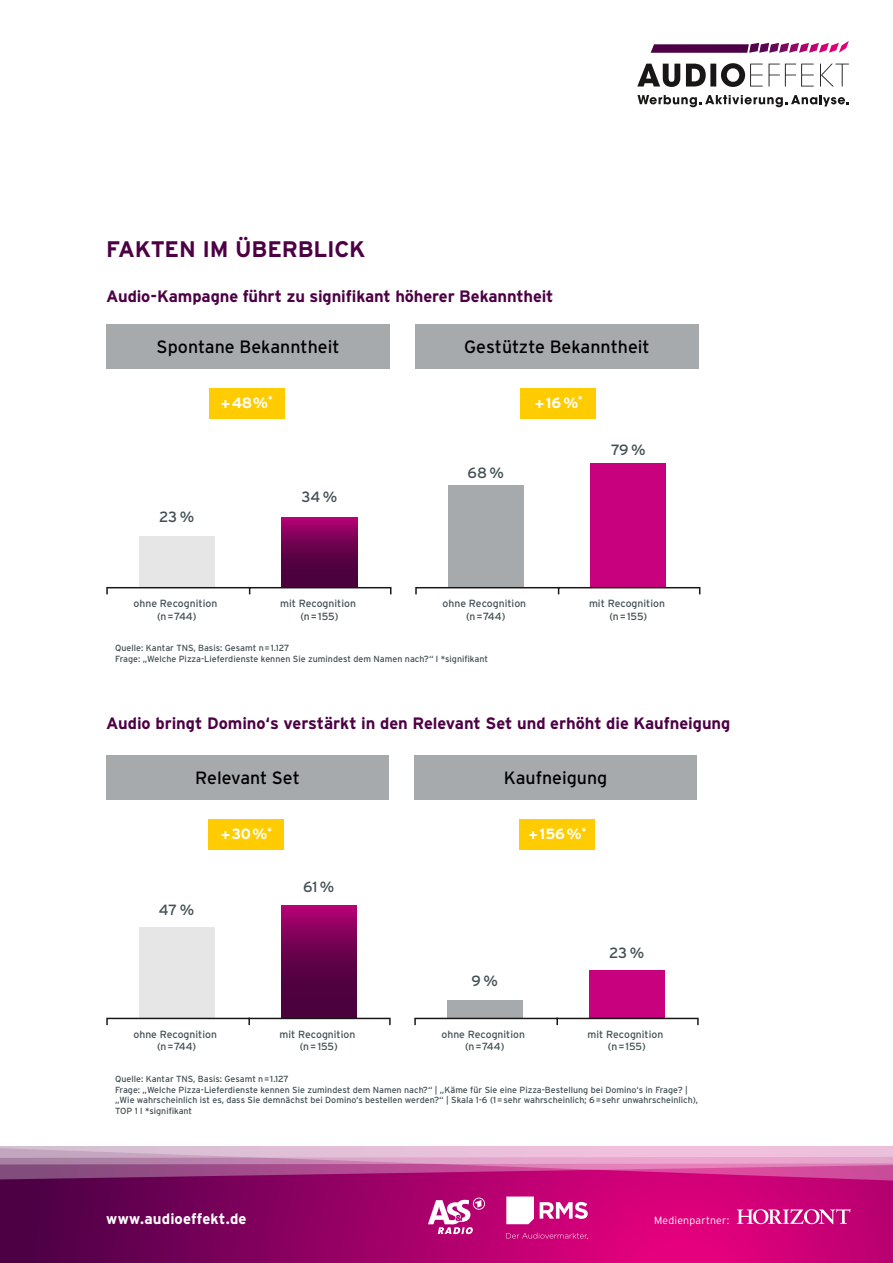
<style>
.page{position:relative;width:893px;height:1263px;background:#fff}
.page>*{position:absolute;margin:0;border:0;box-sizing:border-box;transform-origin:0 0}
.t1{font:700 22.5px "Interstate";letter-spacing:-.01em;color:#4d0045}
.t2{font:17.85px "Interstate";color:#000001}
.t3{font:17.7px "Interstate";color:#000001}
.t4{font:700 16.5px "Interstate";letter-spacing:-.005em;color:#4d0045}
.t5{font:700 15px "Interstate";letter-spacing:.01em;color:#fff}
.t6{font:14.85px "Interstate";letter-spacing:-.025em;color:#424f54}
.t7{font:700 14.85px "Interstate";color:#fff}
.t8{font:300 10.5px "Interstate";letter-spacing:.02em;color:#fff}
.t9{font:10.35px/12.5px "Interstate";color:#424f54;text-align:center}
.t10{font:8.85px/10.6px "Interstate";color:#424f54}
.s1{font-family:"Helvetica"}
</style>
<div class="page">
<svg style="left:0;top:1188px;width:893px;height:75px;background:#a00066"></svg>
<svg style="left:0;top:1164px;width:893px;height:24px;background:#ac267c"></svg>
<svg style="left:0;top:1146px;width:893px;height:18px;background:#ddaecd"></svg>
<svg style="left:651px;top:41px;width:198px;height:12px"></svg>
<svg style="left:637px;top:63px;width:212px;height:24px"></svg>
<svg style="left:637px;top:95px;width:212px;height:12px"></svg>
<svg style="left:428px;top:1197px;width:57px;height:37px"></svg>
<svg style="left:506px;top:1196px;width:28px;height:28px"></svg>
<svg style="left:540px;top:1202px;width:48px;height:17px"></svg>
<svg style="left:506px;top:1233px;width:82px;height:6px"></svg>
<svg style="left:737px;top:1209px;width:113px;height:15px"></svg>
<div style="left:139px;top:536px;width:76px;height:51px;background:#e6e6e6"></div>
<svg style="left:282px;top:517px;width:75px;height:70px;background:#6d014e"></svg>
<svg style="left:106px;top:587px;width:2px;height:7px"></svg>
<hr style="left:108px;top:587px;width:282px;height:1px;background:#181716">
<div style="left:448px;top:486px;width:76px;height:101px;background:#a6aaad"></div>
<div style="left:590px;top:464px;width:76px;height:123px;background:#c8017e"></div>
<svg style="left:415px;top:587px;width:2px;height:7px"></svg>
<hr style="left:417px;top:587px;width:282px;height:1px;background:#181716">
<div style="left:106px;top:324px;width:284px;height:45px;background:#a6aaad"></div>
<div style="left:415px;top:324px;width:284px;height:45px;background:#a6aaad"></div>
<div style="left:521px;top:388px;width:75px;height:30px;background:#fecc00"></div>
<div style="left:209px;top:388px;width:75px;height:30px;background:#fecc00"></div>
<div style="left:139px;top:927px;width:75px;height:91px;background:#e6e6e6"></div>
<svg style="left:281px;top:905px;width:76px;height:113px;background:#6c014d"></svg>
<svg style="left:106px;top:1018px;width:2px;height:7px"></svg>
<svg style="left:248px;top:1019px;width:2px;height:6px"></svg>
<svg style="left:389px;top:1018px;width:2px;height:7px"></svg>
<hr style="left:108px;top:1018px;width:281px;height:1px;background:#181716">
<div style="left:447px;top:1000px;width:75px;height:18px;background:#a6aaad"></div>
<div style="left:589px;top:970px;width:76px;height:48px;background:#c8017e"></div>
<svg style="left:414px;top:1018px;width:2px;height:7px"></svg>
<svg style="left:556px;top:1019px;width:2px;height:6px"></svg>
<svg style="left:697px;top:1018px;width:2px;height:7px"></svg>
<hr style="left:416px;top:1018px;width:281px;height:1px;background:#181716">
<div style="left:106px;top:755px;width:283px;height:45px;background:#a6aaad"></div>
<div style="left:414px;top:755px;width:283px;height:45px;background:#a6aaad"></div>
<div style="left:519px;top:819px;width:76px;height:31px;background:#fecc00"></div>
<div style="left:208px;top:819px;width:76px;height:31px;background:#fecc00"></div>
<h1 class="t1" style="left:106px;top:235px;width:261px">FAKTEN IM ÜBERBLICK</h1>
<h3 class="t4" style="left:106px;top:286px;width:449px">Audio-Kampagne führt zu signifikant höherer Bekanntheit</h3>
<h2 class="t2" style="left:157px;top:335px;width:185px">Spontane Bekanntheit</h2>
<h2 class="t2" style="left:464px;top:335px;width:187px">Gestützte Bekanntheit</h2>
<h3 class="t7" style="left:535px;top:394px;width:49px"><span class="s1">+</span> 16 %<sup>*</sup></h3>
<h3 class="t7" style="left:221px;top:394px;width:53px"><span class="s1">+</span> 48%<sup>*</sup></h3>
<h3 class="t6" style="left:159px;top:508px;width:37px">23%</h3>
<h3 class="t6" style="left:301px;top:488px;width:38px">34 %</h3>
<p class="t9" style="left:134px;top:597px;width:85px">ohne Recognition (n=744)</p>
<p class="t9" style="left:280px;top:597px;width:78px">mit Recognition (n=155)</p>
<h3 class="t6" style="left:468px;top:463px;width:38px">68 %</h3>
<h3 class="t6" style="left:611px;top:441px;width:36px">79%</h3>
<p class="t9" style="left:443px;top:597px;width:85px">ohne Recognition (n=744)</p>
<p class="t9" style="left:589px;top:597px;width:78px">mit Recognition (n=155)</p>
<p class="t10" style="left:115px;top:643px;width:374px">Quelle: Kantar TNS, Basis: Gesamt n=1.127<br>Frage: „Welche Pizza-Lieferdienste kennen Sie zumindest dem Namen nach?“ l *signifikant</p>
<h3 class="t4" style="left:106px;top:713px;width:626px">Audio bringt Domino‘s verstärkt in den Relevant Set und erhöht die Kaufneigung</h3>
<h3 class="t3" style="left:195px;top:767px;width:106px">Relevant Set</h3>
<h3 class="t3" style="left:504px;top:767px;width:105px">Kaufneigung</h3>
<h3 class="t7" style="left:529px;top:825px;width:59px"><span class="s1">+</span> 156 %<sup>*</sup></h3>
<h3 class="t7" style="left:221px;top:825px;width:52px"><span class="s1">+</span> 30%<sup>*</sup></h3>
<h3 class="t6" style="left:159px;top:900px;width:37px">47%</h3>
<h3 class="t6" style="left:303px;top:878px;width:33px">61%</h3>
<p class="t9" style="left:134px;top:1028px;width:85px">ohne Recognition (n=744)</p>
<p class="t9" style="left:280px;top:1028px;width:77px">mit Recognition (n=155)</p>
<h3 class="t6" style="left:471px;top:971px;width:28px">9 %</h3>
<h3 class="t6" style="left:609px;top:943px;width:37px">23%</h3>
<p class="t9" style="left:442px;top:1028px;width:85px">ohne Recognition (n=744)</p>
<p class="t9" style="left:588px;top:1028px;width:77px">mit Recognition (n=155)</p>
<p class="t10" style="left:115px;top:1073px;width:584px">Quelle: Kantar TNS, Basis: Gesamt n=1.127<br>Frage: „Welche Pizza-Lieferdienste kennen Sie zumindest dem Namen nach?“ | „Käme für Sie eine Pizza-Bestellung bei Domino‘s in Frage? | „Wie wahrscheinlich ist es, dass Sie demnächst bei Domino‘s bestellen werden?“ | Skala 1-6 (1=sehr wahrscheinlich; 6=sehr unwahrscheinlich), TOP 1 l *signifikant</p>
<h3 class="t5" style="left:106px;top:1209px;width:142px">www.audioeffekt.de</h3>
<p class="t8" style="left:654px;top:1214px;width:77px">Medienpartner:</p>
</div>
